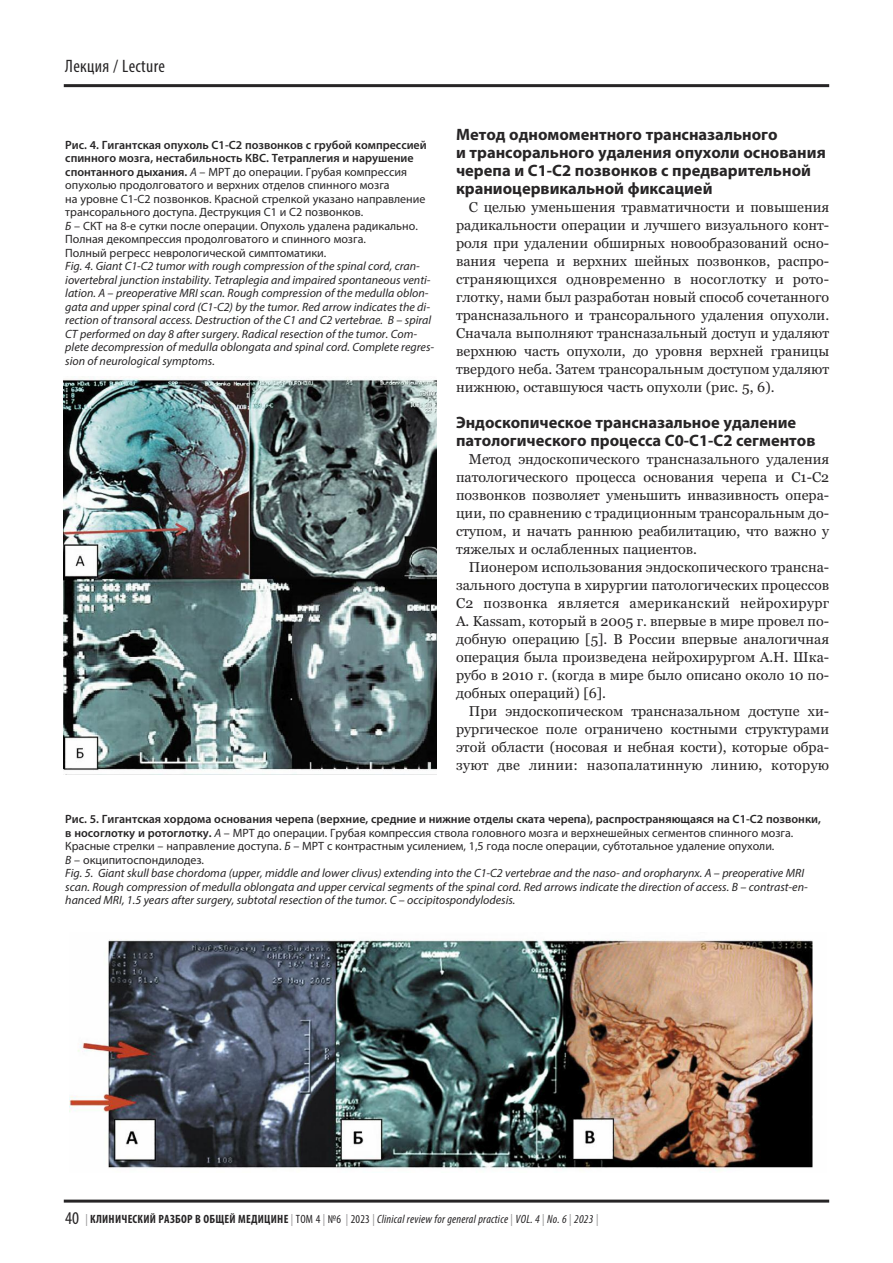
<style>
.page{position:relative;width:893px;height:1263px;background:#fff}
.page>*{position:absolute;margin:0;border:0;box-sizing:border-box;transform-origin:0 0}
.t1{font:condensed 18px "Myriad Pro";letter-spacing:.02em;color:#272526}
.t2{font:700 16.5px/18px "Myriad Pro";color:#272526}
.t3{font:14.25px/18px "Georgia";color:#272526;text-align:justify}
.t4{font:italic 12px/13.5px "Myriad Pro";color:#272526}
.t5{font:12px/13.5px "Myriad Pro";color:#272526}
.t6{font:italic condensed 12px "Myriad Pro";letter-spacing:.02em;color:#272526}
.s1{font-weight:600}
.s2{font-style:italic}
.s3{font-weight:600;font-style:normal}
.s4{font-style:normal}
.s5{font-style:normal;font-size:18px}
.s6{font-style:normal;color:#939293}
.s7{font-weight:700;font-style:normal}
</style>
<div class="page">
<hr style="left:64px;top:1199px;width:765px;height:3px;background:#272526">
<hr style="left:64px;top:84px;width:765px;height:3px;background:#272526">
<img style="left:69px;top:939px;width:744px;height:231px">
<img style="left:64px;top:378px;width:373px;height:393px">
<p class="t1" style="left:65px;top:60px;width:101px">Лекция / Lecture</p>
<p class="t5" style="left:65px;top:139px;width:363px"><span class="s1">Рис. 4. Гигантская опухоль С1-С2 позвонков с грубой компрессией спинного мозга, нестабильность КВС. Тетраплегия и нарушение спонтанного дыхания.</span> <span class="s2">А</span> – МРТ до операции. Грубая компрессия опухолью продолговатого и верхних отделов спинного мозга<br>на уровне С1-С2 позвонков. Красной стрелкой указано направление трансорального доступа. Деструкция С1 и С2 позвонков.<br><span class="s2">Б</span> – СКТ на 8-е сутки после операции. Опухоль удалена радикально.<br>Полная декомпрессия продолговатого и спинного мозга.<br>Полный регресс неврологической симптоматики.</p>
<p class="t4" style="left:65px;top:260px;width:370px">Fig. 4. Giant С1-С2 tumor with rough compression of the spinal cord, cran&shy;iovertebral junction instability. Tetraplegia and impaired spontaneous venti&shy;lation. А – preoperative MRI scan. Rough compression of the medulla oblon&shy;gata and upper spinal cord (С1-С2) by the tumor. Red arrow indicates the di&shy;rection of transoral access. Destruction of the C1 and C2 vertebrae. B – spiral CT performed on day 8 after surgery. Radical resection of the tumor. Com&shy;plete decompression of medulla oblongata and spinal cord. Complete regres&shy;sion of neurological symptoms.</p>
<p class="t2" style="left:456px;top:127px;width:371px">Метод одномоментного трансназального<br>и трансорального удаления опухоли основания черепа и С1-С2 позвонков с предварительной краниоцервикальной фиксацией</p>
<p class="t3" style="left:456px;top:198px;width:375px;text-indent:13px">С целью уменьшения травматичности и повышения радикальности операции и лучшего визуального конт&shy;роля при удалении обширных новообразований осно&shy;вания черепа и верхних шейных позвонков, распро&shy;страняющихся одновременно в носоглотку и рото&shy;глотку, нами был разработан новый способ сочетанного трансназального и трансорального удаления опухоли.<br>Сначала выполняют трансназальный доступ и удаляют верхнюю часть опухоли, до уровня верхней границы твердого неба. Затем трансоральным доступом удаляют нижнюю, оставшуюся часть опухоли (рис. 5, 6).</p>
<p class="t2" style="left:456px;top:415px;width:361px">Эндоскопическое трансназальное удаление патологического процесса С0-С1-С2 сегментов</p>
<p class="t3" style="left:456px;top:450px;width:375px;text-indent:13px">Метод эндоскопического трансназального удаления патологического процесса основания черепа и С1-С2 позвонков позволяет уменьшить инвазивность опера&shy;ции, по сравнению с традиционным трансоральным до&shy;ступом, и начать раннюю реабилитацию, что важно у тяжелых и ослабленных пациентов.</p>
<p class="t3" style="left:456px;top:558px;width:375px;text-indent:13px">Пионером использования эндоскопического трансна&shy;зального доступа в хирургии патологических процессов С2 позвонка является американский нейрохирург А. Kassam, который в 2005 г. впервые в мире провел по&shy;добную операцию [5]. В России впервые аналогичная операция была произведена нейрохирургом А.Н. Шка&shy;рубо в 2010 г. (когда в мире было описано около 10 по&shy;добных операций) [6].</p>
<p class="t3" style="left:456px;top:702px;width:375px;text-indent:13px">При эндоскопическом трансназальном доступе хи&shy;рургическое поле ограничено костными структурами этой области (носовая и небная кости), которые обра&shy;зуют две линии: назопалатинную линию, которую</p>
<p class="t4" style="left:65px;top:813px;width:757px"><span class="s3">Рис. 5. Гигантская хордома основания черепа (верхние, средние и нижние отделы ската черепа), распространяющаяся на С1-С2 позвонки, в носоглотку и ротоглотку.</span> А <span class="s4">– МРТ до операции. Грубая компрессия ствола головного мозга и верхнешейных сегментов спинного мозга.<br>Красные стрелки – направление доступа.</span> Б <span class="s4">– МРТ с контрастным усилением, 1,5 года после операции, субтотальное удаление опухоли.<br></span>В <span class="s4">– окципитоспондилодез.<br></span>Fig. 5. Giant skull base chordoma (upper, middle and lower clivus) extending into the С1-С2 vertebrae and the naso- and oropharynx. А – preoperative MRI scan. Rough compression of medulla oblongata and upper cervical segments of the spinal cord. Red arrows indicate the direction of access. B – contrast-en&shy;hanced MRI, 1.5 years after surgery, subtotal resection of the tumor. C – occipitospondylodesis.</p>
<p class="t6" style="left:65px;top:1214px;width:535px"><span class="s5">40</span> <span class="s6">|</span> <span class="s7">КЛИНИЧЕСКИЙ РАЗБОР В ОБЩЕЙ МЕДИЦИНЕ</span> <span class="s6">|</span> <span class="s4">ТОМ 4</span> <span class="s6">|</span> <span class="s4">№6</span> <span class="s6">|</span> <span class="s4">2023</span> <span class="s6">|</span> Clinical review for general practice <span class="s6">|</span> VOL. 4 <span class="s6">|</span> No. 6 <span class="s6">|</span> 2023 <span class="s6">|</span></p>
</div>
